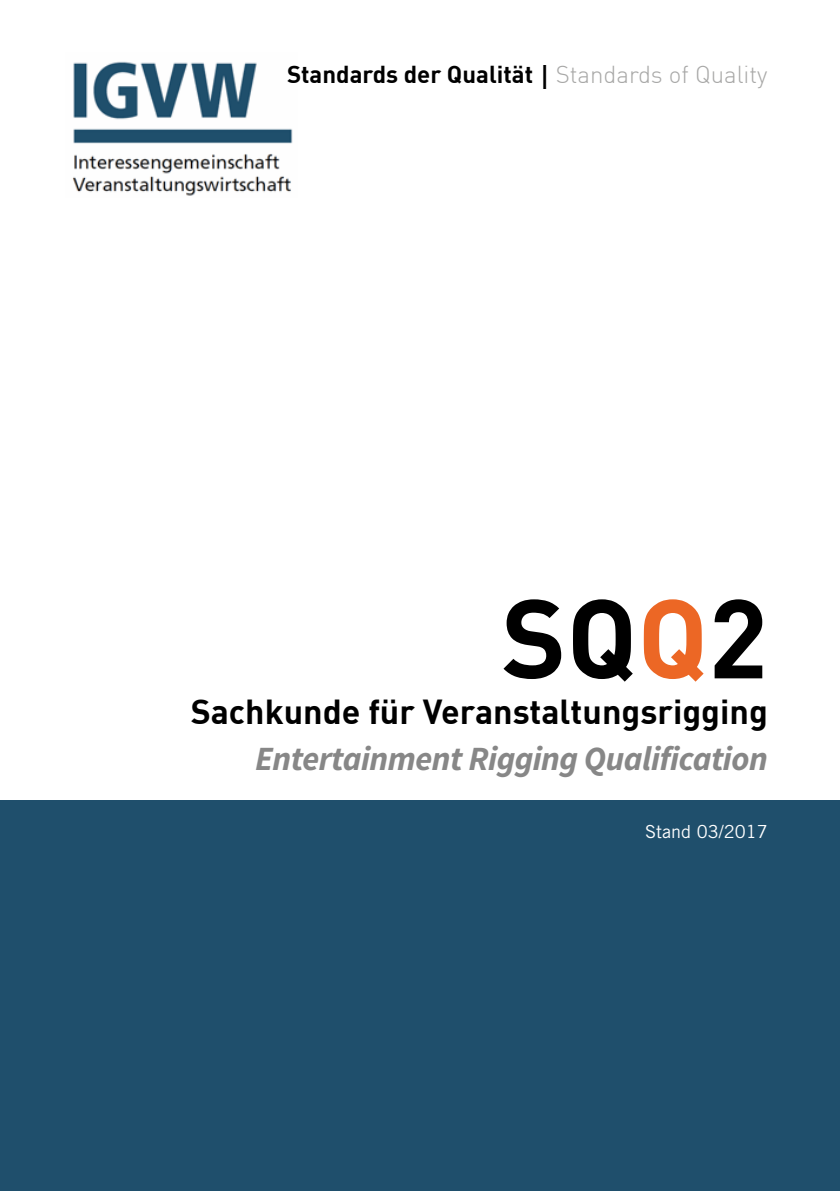
<style>
.page{position:relative;width:840px;height:1191px;background:#fff}
.page>*{position:absolute;margin:0;border:0;box-sizing:border-box;transform-origin:0 0}
.t1{font:700 110px "DIN";color:#000}
.t2{font:700 34px "DIN";color:#000}
.t3{font:italic 700 34px "Source Sans Pro";letter-spacing:-.015em;color:#878787}
.t4{font:700 24px "DIN";color:#000}
.t5{font:18px "Trade Gothic LT Std";color:#fff}
.s1{font-family:"ITC Franklin Gothic Std";font-weight:500}
.s2{font-weight:300;color:#a8a8a7}
.s3{color:#ec6725}
</style>
<div class="page">
<div style="left:0;top:800px;width:839px;height:391px;background:#1f4f6c"></div>
<img style="left:72px;top:61px;width:221px;height:135px">
<p class="t4" style="left:287px;top:65px;width:482px">Standards der Qualität <span class="s1">|</span> <span class="s2">Standards of Quality</span></p>
<h1 class="t1" style="left:501px;top:600px;width:268px">SQ<span class="s3">Q</span>2</h1>
<h2 class="t2" style="left:190px;top:700px;width:578px">Sachkunde für Veranstaltungsrigging</h2>
<h2 class="t3" style="left:255px;top:737px;width:514px">Entertainment Rigging Qualification</h2>
<p class="t5" style="left:645px;top:821px;width:124px">Stand 03/2017</p>
</div>
